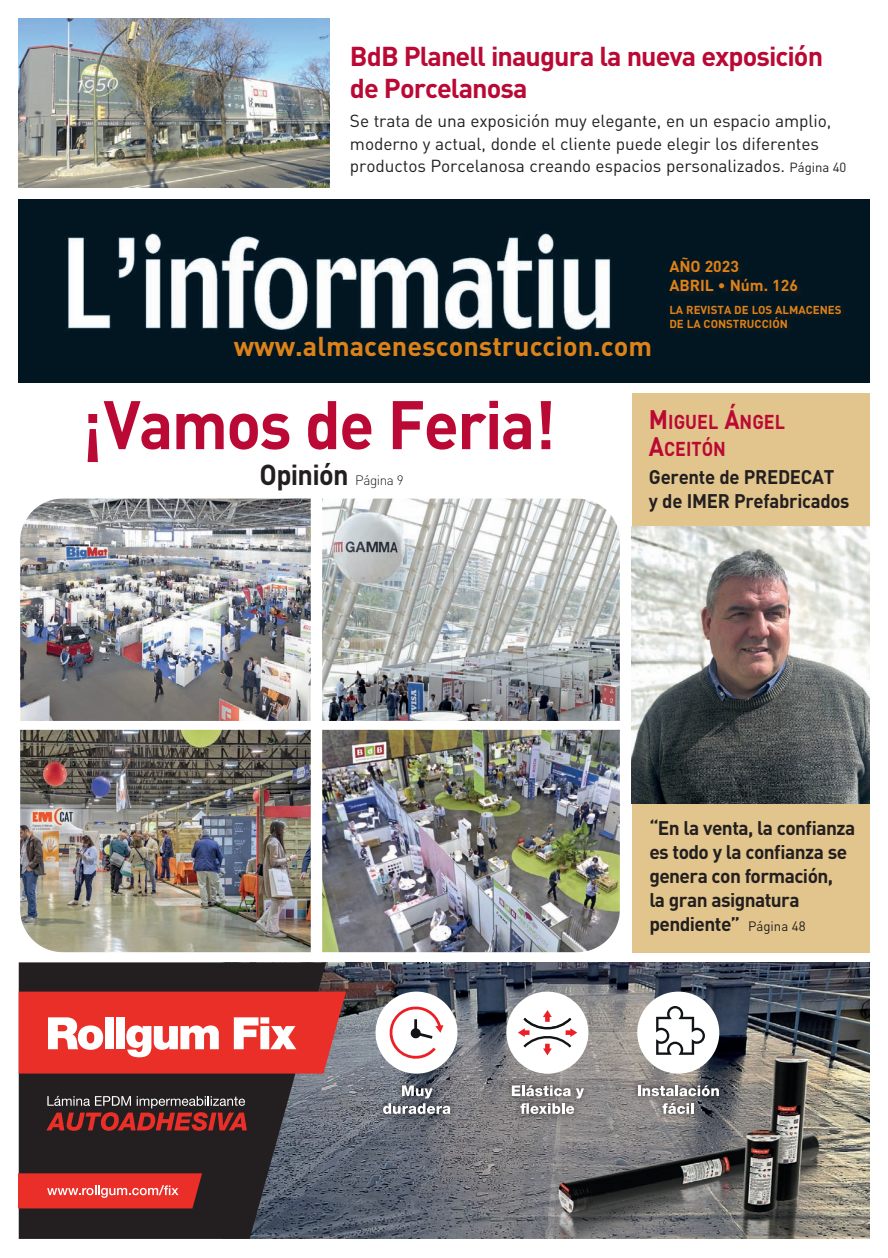
<style>
.page{position:relative;width:888px;height:1258px;background:#fff}
.page>*{position:absolute;margin:0;border:0;box-sizing:border-box;transform-origin:0 0}
.t1{font:700 67.5px "DIN";letter-spacing:-.025em;color:#ba0934;scale:.95 1}
.t2{font:700 28.5px "DIN";letter-spacing:-.025em;color:#231f20;scale:.95 1}
.t3{font:700 27px/31.5px "DIN";letter-spacing:-.035em;color:#ba0934}
.t4{font:700 27px "DIN";color:#dd8219}
.subtitulares{font:700 19.8px/27px "DIN";color:#ba0934;scale:.9 1}
.subtitulares-2{font:700 19.5px/24px "DIN";letter-spacing:-.03em;color:#231f20}
.subtitulares-3{font:700 19.5px "DIN";letter-spacing:-.03em;color:#231f20;scale:.95 1}
.t5{font:17.25px/22.5px "DIN";letter-spacing:-.005em;color:#231f20}
.t6{font:700 15.75px "DIN";color:#dd8219}
.t7{font:700 11.4px "DIN";color:#dd8219}
.s1{font-size:13.2px}
.s2{font-weight:300;font-size:13.5px}
.s3{font-size:26.55px}
.s4{font-weight:400;font-size:13.5px}
</style>
<div class="page">
<img style="left:19px;top:19px;width:311px;height:169px">
<img style="left:19px;top:199px;width:850px;height:184px">
<div style="left:668px;top:256px;width:137px;height:43px;background:#031620"></div>
<div style="left:669px;top:305px;width:179px;height:30px;background:#051720"></div>
<img style="left:326px;top:962px;width:543px;height:277px">
<svg style="left:19px;top:962px;width:307px;height:277px;background:#2f2c30"></svg>
<svg style="left:19px;top:991px;width:327px;height:82px"></svg>
<svg style="left:19px;top:1173px;width:183px;height:35px;background:#e43d37"></svg>
<div style="left:506px;top:991px;width:82px;height:82px;background:#fff;border-radius:50%"></div>
<svg style="left:518px;top:1010px;width:59px;height:45px"></svg>
<img style="left:501px;top:1075px;width:94px;height:49px">
<svg style="left:512px;top:1085px;width:72px;height:29px"></svg>
<div style="left:375px;top:991px;width:83px;height:82px;background:#fff;border-radius:50%"></div>
<svg style="left:387px;top:1006px;width:56px;height:58px"></svg>
<img style="left:373px;top:1075px;width:88px;height:49px">
<svg style="left:383px;top:1085px;width:67px;height:29px"></svg>
<div style="left:637px;top:991px;width:82px;height:82px;background:#fff;border-radius:50%"></div>
<svg style="left:656px;top:1006px;width:49px;height:49px"></svg>
<img style="left:627px;top:1075px;width:102px;height:49px">
<svg style="left:638px;top:1085px;width:81px;height:11px"></svg>
<svg style="left:662px;top:1103px;width:31px;height:11px"></svg>
<svg style="left:46px;top:1096px;width:201px;height:35px;background:#6d3635"></svg>
<div style="left:632px;top:393px;width:237px;height:559px;background:#e2c58c"></div>
<img style="left:632px;top:527px;width:237px;height:276px">
<img style="left:20px;top:499px;width:291px;height:222px">
<img style="left:20px;top:730px;width:291px;height:222px">
<img style="left:322px;top:499px;width:298px;height:222px">
<img style="left:322px;top:730px;width:298px;height:222px">
<p class="t3" style="left:350px;top:40px;width:475px">BdB Planell inaugura la nueva exposición de Porcelanosa</p>
<p class="t5" style="left:350px;top:109px;width:498px">Se trata de una exposición muy elegante, en un espacio amplio, moderno y actual, donde el cliente puede elegir los diferentes productos Porcelanosa creando espacios personalizados. <span class="s1">Página 40</span></p>
<p class="t4" style="left:234px;top:329px;width:420px">www.almacenesconstruccion.com</p>
<p class="t6" style="left:669px;top:256px;width:71px">AÑO 2023</p>
<p class="t6" style="left:669px;top:275px;width:130px">ABRIL • Núm. 126</p>
<p class="t7" style="left:669px;top:302px;width:174px">LA REVISTA DE LOS ALMACENES</p>
<p class="t7" style="left:669px;top:316px;width:120px">DE LA CONSTRUCCIÓN</p>
<p class="t1" style="left:83px;top:381px;width:499px">¡Vamos de Feria!</p>
<p class="t2" style="left:260px;top:456px;width:153px">Opinión <span class="s2">Página 9</span></p>
<p class="subtitulares" style="left:649px;top:407px;width:153px"><span class="s3">M</span>IGUEL <span class="s3">Á</span>NGEL<br><span class="s3">A</span>CEITÓN</p>
<p class="subtitulares-3" style="left:649px;top:464px;width:197px">Gerente de PREDECAT</p>
<p class="subtitulares-3" style="left:649px;top:488px;width:213px">y de IMER Prefabricados</p>
<p class="subtitulares-2" style="left:649px;top:815px;width:207px">“En la venta, la confianza es todo y la confianza se genera con formación,<br>la gran asignatura pendiente” <span class="s4">Página 48</span></p>
</div>
